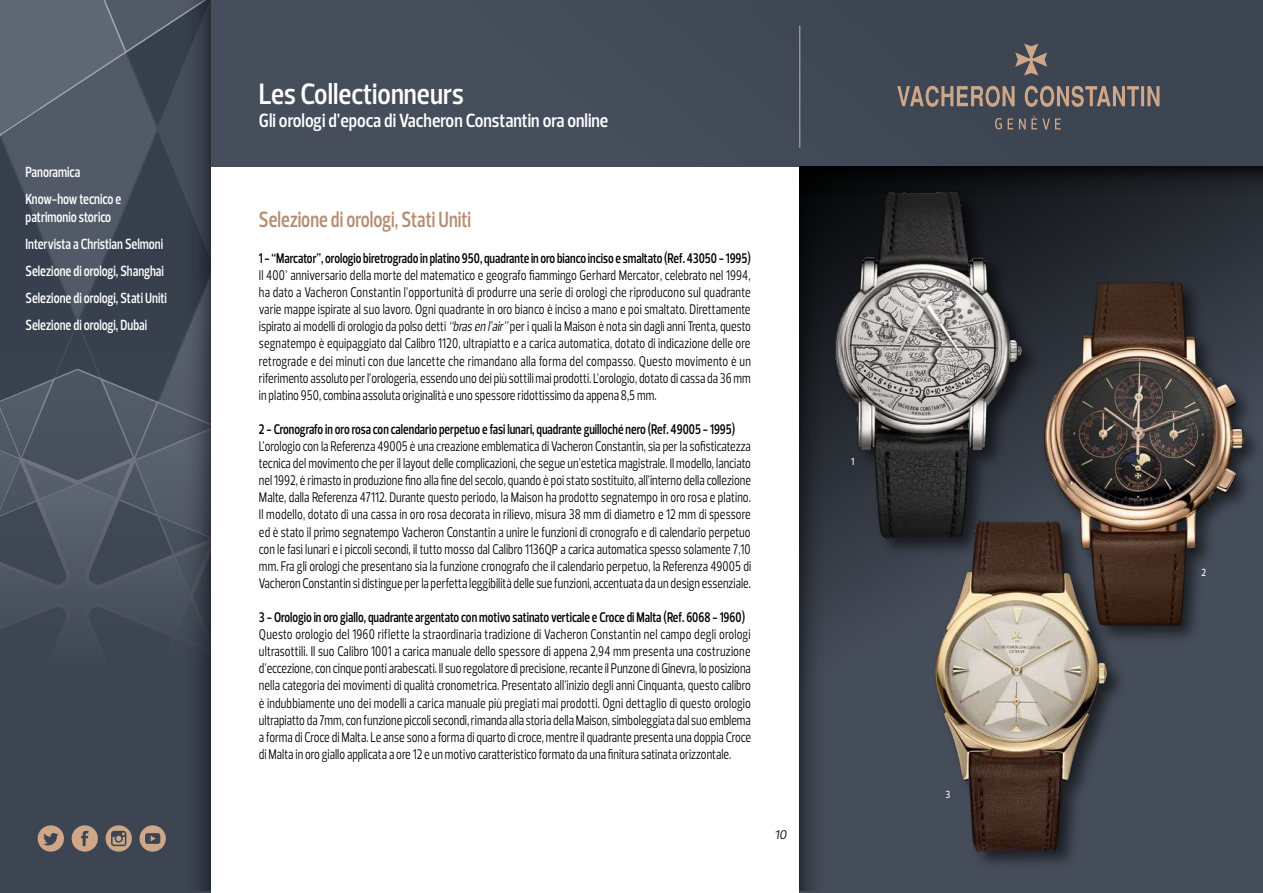
<style>
.page{position:relative;width:1263px;height:893px;background:#fff}
.page>*{position:absolute;margin:0;border:0;box-sizing:border-box;transform-origin:0 0}
.t1{font:600 30px "Prelo Condensed";color:#fff}
.t2{font:600 22.5px "Prelo Condensed";color:#b68d72;scale:.9 1}
.t3{font:600 19.5px "Prelo Condensed";color:#fff}
.t4{font:600 15px/27px "Prelo Condensed";color:#fff;scale:.9 1}
.t5{font:14.25px/17.1px "Prelo Condensed";color:#000;text-align:justify;scale:.9 1}
.t6{font:600 14.25px "Prelo Condensed";color:#000;scale:.9 1}
.t7{font:italic 12.75px "Prelo";color:#000}
.t8{font:500 10.5px "Prelo Condensed";color:#fff}
.s1{font-style:italic}
</style>
<div class="page">
<div style="left:210px;top:0;width:1053px;height:166px;background:#474e5b"></div>
<hr style="left:799px;top:26px;width:1px;height:122px;background:#b4b5b7">
<svg style="left:897px;top:44px;width:262px;height:85px"></svg>
<div style="left:0;top:0;width:210px;height:893px;background:#3d4452"></div>
<div style="left:163px;top:0;width:47px;height:891px;background:linear-gradient(to right,#424a59,#2f343f)"></div>
<svg style="left:0;top:0;width:210px;height:867px"></svg>
<svg style="left:799px;top:214px;width:464px;height:679px;background:#414854"></svg>
<div style="left:799px;top:166px;width:464px;height:48px;background:linear-gradient(to bottom,#0f1114,#262a31)"></div>
<svg style="left:799px;top:166px;width:48px;height:725px;background:#2f333c"></svg>
<img style="left:822px;top:166px;width:210px;height:393px">
<img style="left:1018px;top:248px;width:241px;height:400px">
<div style="left:933px;top:519px;width:194px;height:352px;background:#000;opacity:.58"></div>
<img style="left:904px;top:500px;width:219px;height:371px">
<p class="t4" style="left:26px;top:158px;width:108px">Panoramica<br>Know-how tecnico e</p>
<p class="t4" style="left:26px;top:203px;width:159px">patrimonio storico<br>Intervista a Christian Selmoni<br>Selezione di orologi, Shanghai<br>Selezione di orologi, Stati Uniti<br>Selezione di orologi, Dubai</p>
<h1 class="t1" style="left:259px;top:75px;width:206px">Les Collectionneurs</h1>
<h3 class="t3" style="left:259px;top:109px;width:351px">Gli orologi d’epoca di Vacheron Constantin ora online</h3>
<h2 class="t2" style="left:259px;top:206px;width:237px">Selezione di orologi, Stati Uniti</h2>
<p class="t6" style="left:259px;top:249px;width:548px">1 - “Marcator”, orologio biretrogrado in platino 950, quadrante in oro bianco inciso e smaltato (Ref. 43050 - 1995)</p>
<p class="t5" style="left:259px;top:267px;width:548px">Il 400° anniversario della morte del matematico e geografo fiammingo Gerhard Mercator, celebrato nel 1994, ha dato a Vacheron Constantin l’opportunità di produrre una serie di orologi che riproducono sul quadrante varie mappe ispirate al suo lavoro. Ogni quadrante in oro bianco è inciso a mano e poi smaltato. Direttamente ispirato ai modelli di orologio da polso detti <span class="s1">“brasenl’air”</span>per i quali la Maison è nota sin dagli anni Trenta, questo segnatempo è equipaggiato dal Calibro 1120, ultrapiatto e a carica automatica, dotato di indicazione delle ore retrograde e dei minuti con due lancette che rimandano alla forma del compasso. Questo movimento è un riferimento assoluto per l’orologeria, essendo uno dei più sottili mai prodotti. L’orologio, dotato di cassa da 36 mm in platino 950, combina assoluta originalità e uno spessore ridottissimo da appena 8,5 mm.</p>
<p class="t6" style="left:259px;top:420px;width:531px">2 - Cronografo in oro rosa con calendario perpetuo e fasi lunari, quadrante guilloché nero (Ref. 49005 - 1995)</p>
<p class="t5" style="left:259px;top:438px;width:548px">L’orologio con la Referenza 49005 è una creazione emblematica di Vacheron Constantin, sia per la sofisticatezza tecnica del movimento che per il layout delle complicazioni, che segue un’estetica magistrale. Il modello, lanciato nel 1992, è rimasto in produzione fino alla fine del secolo, quando è poi stato sostituito, all’interno della collezione Malte, dalla Referenza 47112. Durante questo periodo, la Maison ha prodotto segnatempo in oro rosa e platino.<br>Il modello, dotato di una cassa in oro rosa decorata in rilievo, misura 38 mm di diametro e 12 mm di spessore ed è stato il primo segnatempo Vacheron Constantin a unire le funzioni di cronografo e di calendario perpetuo con le fasi lunari e i piccoli secondi, il tutto mosso dal Calibro 1136QP a carica automatica spesso solamente 7,10 mm. Fra gli orologi che presentano sia la funzione cronografo che il calendario perpetuo, la Referenza 49005 di Vacheron Constantin si distingue per la perfetta leggibilità delle sue funzioni, accentuata da un design essenziale.</p>
<p class="t6" style="left:259px;top:608px;width:542px">3 - Orologio in oro giallo, quadrante argentato con motivo satinato verticale e Croce di Malta (Ref. 6068 - 1960)</p>
<p class="t5" style="left:259px;top:626px;width:548px">Questo orologio del 1960 riflette la straordinaria tradizione di Vacheron Constantin nel campo degli orologi ultrasottili. Il suo Calibro 1001 a carica manuale dello spessore di appena 2,94 mm presenta una costruzione d’eccezione, con cinque ponti arabescati. Il suo regolatore di precisione, recante il Punzone di Ginevra, lo posiziona nella categoria dei movimenti di qualità cronometrica. Presentato all’inizio degli anni Cinquanta, questo calibro è indubbiamente uno dei modelli a carica manuale più pregiati mai prodotti. Ogni dettaglio di questo orologio ultrapiatto da 7mm, con funzione piccoli secondi, rimanda alla storia della Maison, simboleggiata dal suo emblema a forma di Croce di Malta. Le anse sono a forma di quarto di croce, mentre il quadrante presenta una doppia Croce di Malta in oro giallo applicata a ore 12 e un motivo caratteristico formato da una finitura satinata orizzontale.</p>
<p class="t7" style="left:774px;top:826px;width:14px">10</p>
<p class="t8" style="left:851px;top:455px;width:5px">1</p>
<p class="t8" style="left:945px;top:788px;width:6px">3</p>
<p class="t8" style="left:1201px;top:566px;width:6px">2</p>
</div>
